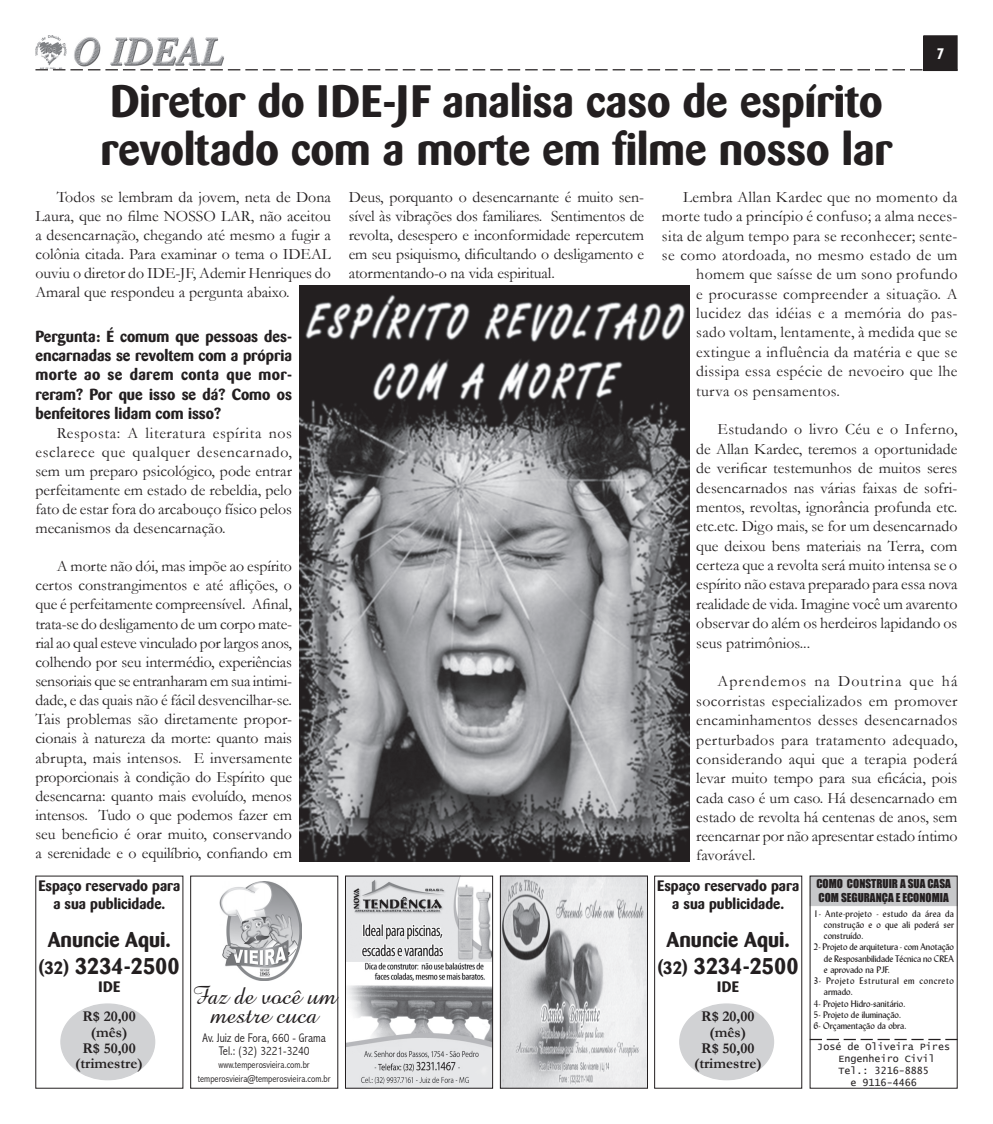
<style>
.page{position:relative;width:993px;height:1124px;background:#fff}
.page>*{position:absolute;margin:0;border:0;box-sizing:border-box;transform-origin:0 0}
.t1{font:700 45px/47.5px "Barmeno";color:#231f20}
.t2{font:26.25px/18.8px "Amazone BT";color:#231f20;text-align:center}
.t3{font:700 22.5px "Barmeno";color:#231f20}
.t4{font:700 21.25px "Barmeno";color:#231f20}
.t5{font:700 condensed 17.5px "Tw Cen";color:#fff}
.t6{font:15.88px/19.4px "Garamond";letter-spacing:.015em;color:#231f20;text-align:justify}
.t7{font:700 15.88px/19px "Barmeno";color:#231f20;text-align:justify}
.t8{font:700 15px/18px "Barmeno";color:#231f20;text-align:center}
.t9{font:700 15px/15.6px "Garamond";color:#231f20;text-align:center}
.t10{font:300 condensed 12.5px/13.1px "Abadi";color:#231f20;text-align:center}
.t11{font:11.25px/13.5px "Impact";color:#231f20}
.t12{font:300 condensed 10px/13.1px "Abadi";color:#231f20;text-align:center}
.t13{font:10px/12px "Lucida Console";color:#231f20;text-align:center}
.t14{font:9.38px "Lydian BT";color:#231f20}
.t15{font:9.38px "Lydian BT";letter-spacing:.03em;color:#231f20}
.t16{font:9.38px "Lydian BT";letter-spacing:.06em;color:#231f20}
.t17{font:9.38px "Lydian BT";letter-spacing:.02em;color:#231f20}
.s1{font-size:17.5px}
</style>
<div class="page">
<div style="left:923px;top:36px;width:33px;height:34px;background:#231f20"></div>
<div style="left:923px;top:35px;width:34px;height:36px;border:1px solid #231f20"></div>
<img style="left:35px;top:35px;width:32px;height:33px">
<svg style="left:35px;top:69px;width:922px;height:1px"></svg>
<img style="left:74px;top:37px;width:150px;height:30px">
<img style="left:502px;top:877px;width:143px;height:209px">
<img style="left:347px;top:877px;width:143px;height:209px">
<img style="left:219px;top:881px;width:82px;height:99px">
<div style="left:809px;top:875px;width:148px;height:30px;background:#c7c8ca"></div>
<svg style="left:809px;top:1038px;width:148px;height:1px"></svg>
<div style="left:679px;top:1003px;width:94px;height:76px;background:#d1d2d4;border-radius:50%"></div>
<div style="left:61px;top:1003px;width:94px;height:76px;background:#d1d2d4;border-radius:50%"></div>
<img style="left:299px;top:286px;width:390px;height:575px">
<p class="t5" style="left:936px;top:43px;width:9px">7</p>
<h1 class="t1" style="left:100px;top:78px;width:793px">Diretor do IDE-JF analisa caso de espírito revoltado com a morte em filme nosso lar</h1>
<p class="t6" style="left:683px;top:187px;width:275px">Lembra Allan Kardec que no momento da</p>
<p class="t6" style="left:661px;top:206px;width:297px">morte tudo a princípio é confuso; a alma neces-</p>
<p class="t6" style="left:661px;top:225px;width:297px">sita de algum tempo para se reconhecer; sente-</p>
<p class="t6" style="left:661px;top:245px;width:297px">se como atordoada, no mesmo estado de um</p>
<p class="t6" style="left:696px;top:264px;width:262px">homem que saísse de um sono profundo</p>
<p class="t6" style="left:696px;top:283px;width:262px">e procurasse compreender a situação. A</p>
<p class="t6" style="left:696px;top:303px;width:262px">lucidez das idéias e a memória do pas-</p>
<p class="t6" style="left:696px;top:322px;width:262px">sado voltam, lentamente, à medida que se</p>
<p class="t6" style="left:696px;top:342px;width:262px">extingue a influência da matéria e que se</p>
<p class="t6" style="left:696px;top:361px;width:262px">dissipa essa espécie de nevoeiro que lhe</p>
<p class="t6" style="left:696px;top:380px;width:145px">turva os pensamentos.</p>
<p class="t6" style="left:696px;top:419px;width:263px;text-indent:21px">Estudando o livro Céu e o Inferno, de Allan Kardec, teremos a oportunidade de verificar testemunhos de muitos seres desencarnados nas várias faixas de sofri&shy;mentos, revoltas, ignorância profunda etc. etc.etc. Digo mais, se for um desencarnado que deixou bens materiais na Terra, com certeza que a revolta será muito intensa se o espírito não estava preparado para essa nova realidade de vida. Imagine você um avarento observar do além os herdeiros lapidando os seus patrimônios...</p>
<p class="t6" style="left:696px;top:671px;width:263px;text-indent:21px">Aprendemos na Doutrina que há socorristas especializados em promover encaminhamentos desses desencarnados perturbados para tratamento adequado, considerando aqui que a terapia poderá levar muito tempo para sua eficácia, pois cada caso é um caso. Há desencarnado em estado de revolta há centenas de anos, sem reencarnar por não apresentar estado íntimo favorável.</p>
<p class="t6" style="left:35px;top:187px;width:297px;line-height:19px;text-indent:21px">Todos se lembram da jovem, neta de Dona Laura, que no filme NOSSO LAR, não aceitou a desencarnação, chegando até mesmo a fugir a colônia citada. Para examinar o tema o IDEAL ouviu o diretor do IDE-JF, Ademir Henriques do Amaral que respondeu a pergunta abaixo.</p>
<p class="t7" style="left:35px;top:327px;width:258px">Pergunta: É comum que pessoas des&shy;encarnadas se revoltem com a própria morte ao se darem conta que mor&shy;reram? Por que isso se dá? Como os benfeitores lidam com isso?</p>
<p class="t6" style="left:35px;top:422px;width:258px;line-height:19px;text-indent:21px">Resposta: A literatura espírita nos esclarece que qualquer desencarnado, sem um preparo psicológico, pode entrar perfeitamente em estado de rebeldia, pelo fato de estar fora do arcabouço físico pelos mecanismos da desencarnação.</p>
<p class="t6" style="left:35px;top:556px;width:258px;text-indent:21px">A morte não dói, mas impõe ao espírito certos constrangimentos e até aflições, o que é perfeitamente compreensível. Afinal, trata-se do desligamento de um corpo mate&shy;rial ao qual esteve vinculado por largos anos, colhendo por seu intermédio, experiências sensoriais que se entranharam em sua intimi&shy;dade, e das quais não é fácil desvencilhar-se.<br>Tais problemas são diretamente propor&shy;cionais à natureza da morte: quanto mais abrupta, mais intensos. E inversamente proporcionais à condição do Espírito que desencarna: quanto mais evoluído, menos intensos. Tudo o que podemos fazer em seu beneficio é orar muito, conservando a serenidade e o equilíbrio, confiando em</p>
<p class="t6" style="left:348px;top:187px;width:297px;line-height:19px">Deus, porquanto o desencarnante é muito sen&shy;sível às vibrações dos familiares. Sentimentos de revolta, desespero e inconformidade repercutem em seu psiquismo, dificultando o desligamento e atormentando-o na vida espiritual.</p>
<p class="t8" style="left:38px;top:876px;width:143px">Espaço reservado para a sua publicidade.</p>
<h3 class="t4" style="left:48px;top:926px;width:125px">Anuncie Aqui.</h3>
<h3 class="t3" style="left:39px;top:952px;width:142px"><span class="s1">(32)</span> 3234-2500</h3>
<p class="t8" style="left:98px;top:977px;width:23px">IDE</p>
<p class="t9" style="left:75px;top:1008px;width:69px">R$ 20,00 (mês)<br>R$ 50,00 (trimestre)</p>
<h2 class="t2" style="left:192px;top:986px;width:146px">Faz de você um mestre cuca</h2>
<p class="t10" style="left:202px;top:1031px;width:125px">Av. Juiz de Fora, 660 - Grama<br>Tel.: (32) 3221-3240</p>
<p class="t12" style="left:198px;top:1058px;width:134px">www.temperosvieira.com.br temperosvieira@temperosvieira.com.br</p>
<p class="t8" style="left:657px;top:876px;width:143px">Espaço reservado para a sua publicidade.</p>
<h3 class="t4" style="left:666px;top:926px;width:125px">Anuncie Aqui.</h3>
<h3 class="t3" style="left:657px;top:952px;width:142px"><span class="s1">(32)</span> 3234-2500</h3>
<p class="t8" style="left:717px;top:977px;width:23px">IDE</p>
<p class="t9" style="left:693px;top:1008px;width:69px">R$ 20,00 (mês)<br>R$ 50,00 (trimestre)</p>
<p class="t11" style="left:816px;top:876px;width:136px">COMO CONSTRUIR A SUA CASA<br>COM SEGURANÇA E ECONOMIA</p>
<p class="t15" style="left:813px;top:907px;width:142px">1- Ante-projeto - estudo da área da</p>
<p class="t17" style="left:823px;top:918px;width:131px">construção e o que ali poderá ser</p>
<p class="t14" style="left:823px;top:929px;width:41px">construído.</p>
<p class="t14" style="left:813px;top:941px;width:142px">2- Projeto de arquitetura - com Anotação</p>
<p class="t14" style="left:823px;top:952px;width:131px">de Resposanbilidade Técnica no CREA</p>
<p class="t14" style="left:823px;top:963px;width:67px">e aprovado na PJF.</p>
<p class="t16" style="left:813px;top:974px;width:142px">3- Projeto Estrutural em concreto</p>
<p class="t14" style="left:823px;top:986px;width:31px">armado.</p>
<p class="t14" style="left:813px;top:997px;width:94px">4- Projeto Hidro-sanitário.</p>
<p class="t14" style="left:813px;top:1008px;width:90px">5- Projeto de iluminação.</p>
<p class="t14" style="left:813px;top:1019px;width:95px">6- Orçamentação da obra.</p>
<p class="t13" style="left:817px;top:1041px;width:134px">José de Oliveira Pires<br>Engenheiro Civil<br>Tel.: 3216-8885<br>e 9116-4466</p>
</div>
